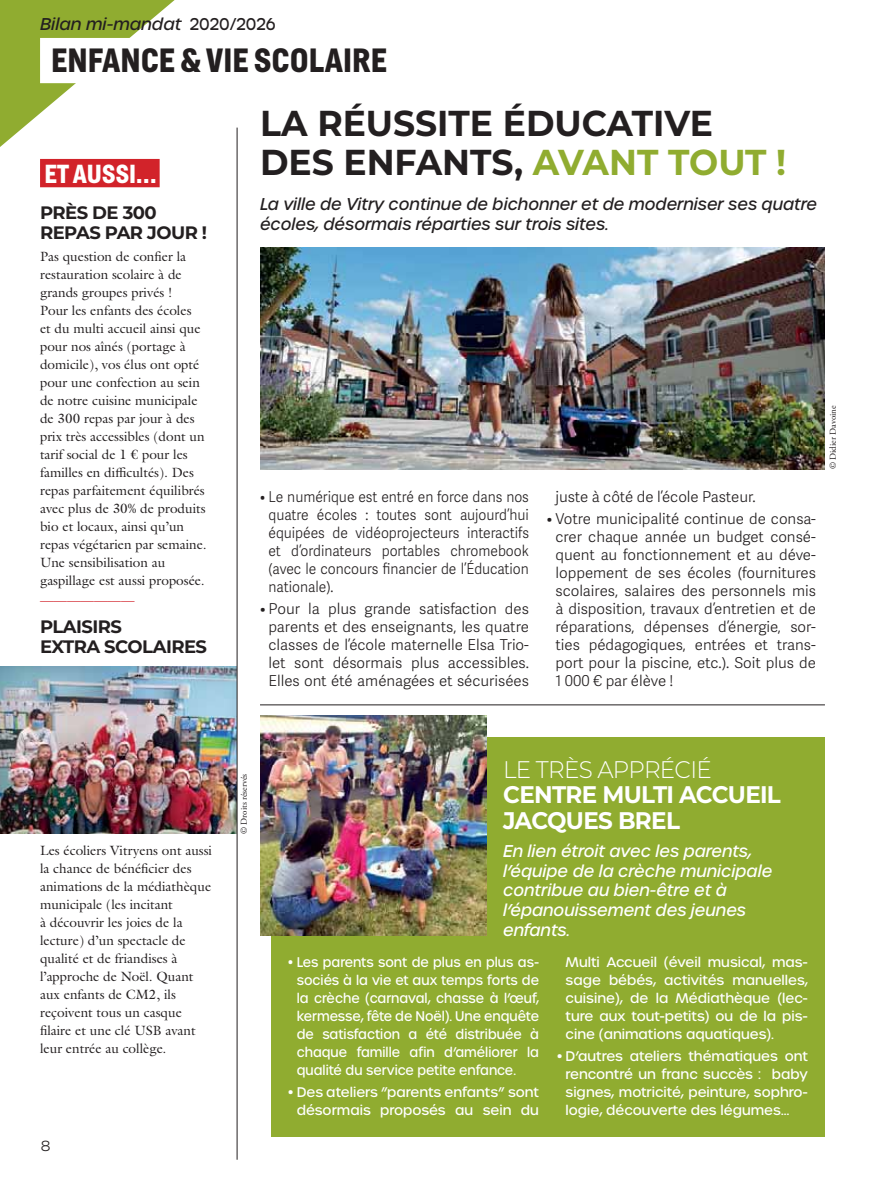
<style>
.page{position:relative;width:893px;height:1191px;background:#fff}
.page>*{position:absolute;margin:0;border:0;box-sizing:border-box;transform-origin:0 0}
.t1{font:700 36px/39px "Montserrat";color:#231f20;scale:.96 1}
.t2{font:700 33.3px "Helsinki";color:#231f20}
.t3{font:700 25.8px "Helsinki";letter-spacing:.005em;color:#fff}
.t4{font:700 24px/25.5px "Montserrat";letter-spacing:-.03em;color:#fff;scale:.96 1}
.t5{font:300 24px "Montserrat";letter-spacing:-.03em;color:#fff;scale:.96 1}
.t6{font:700 18px/19.5px "Montserrat";letter-spacing:-.03em;color:#231f20}
.t7{font:italic 500 16.5px/19.8px "Urbane";color:#231f20}
.t8{font:italic 500 16.5px/19.8px "Urbane";color:#fff}
.t9{font:300 15px/18px "Adelle Sans";color:#231f20;text-align:center}
.t10{font:300 15px/18px "Adelle Sans";color:#231f20;text-align:justify;scale:.92 1}
.t11{font:300 15px "Pluto";color:#231f20}
.t12{font:13.5px/18px "Galliard Pro";color:#231f20}
.t13{font:500 13.5px/18px "Urbane";color:#fff;text-align:justify}
.t14{font:500 13.5px/18px "Urbane";color:#fff;text-align:justify;scale:.94 1}
.t15{font:13.5px "Galliard Pro";color:#d2232a}
.t16{font:9px "Adobe Garamond Pro";color:#231f20}
.s1{font-style:normal}
.s2{color:#90ac30}
</style>
<div class="page">
<svg style="left:0;top:0;width:175px;height:147px"></svg>
<div style="left:40px;top:38px;width:415px;height:45px;background:#fff"></div>
<hr style="left:260px;top:704px;width:565px;height:1px;background:#231f20">
<div style="left:271px;top:737px;width:554px;height:399px;background:#90ac30"></div>
<img style="left:260px;top:715px;width:226px;height:220px">
<div style="left:40px;top:159px;width:120px;height:28px;background:#d2232a"></div>
<img style="left:0;top:666px;width:237px;height:168px">
<img style="left:260px;top:248px;width:565px;height:221px">
<hr style="left:237px;top:128px;width:1px;height:1031px;background:#231f20">
<p class="t7" style="left:40px;top:15px;width:237px">Bilan mi-mandat <span class="s1">2020/2026</span></p>
<h2 class="t2" style="left:51px;top:49px;width:337px">ENFANCE &amp; VIE SCOLAIRE</h2>
<h3 class="t3" style="left:45px;top:165px;width:114px">ET AUSSI…</h3>
<h3 class="t6" style="left:40px;top:203px;width:169px">PRÈS DE 300<br>REPAS PAR JOUR !</h3>
<p class="t12" style="left:40px;top:249px;width:168px">Pas question de confier la restauration scolaire à de grands groupes privés !<br>Pour les enfants des écoles<br>et du multi accueil ainsi que pour nos aînés (portage à domicile), vos élus ont opté pour une confection au sein de notre cuisine municipale de 300 repas par jour à des prix très accessibles (dont un tarif social de 1 € pour les familles en difficultés). Des repas parfaitement équilibrés avec plus de 30% de produits bio et locaux, ainsi qu’un repas végétarien par semaine.<br>Une sensibilisation au gaspillage est aussi proposée.</p>
<p class="t15" style="left:40px;top:595px;width:96px">———————</p>
<h3 class="t6" style="left:40px;top:617px;width:169px">PLAISIRS<br>EXTRA SCOLAIRES</h3>
<h1 class="t1" style="left:260px;top:104px;width:550px">LA RÉUSSITE ÉDUCATIVE<br>DES ENFANTS, <span class="s2">AVANT TOUT !</span></h1>
<p class="t7" style="left:260px;top:195px;width:558px">La ville de Vitry continue de bichonner et de moderniser ses quatre écoles, désormais réparties sur trois sites.</p>
<p class="t10" style="left:269px;top:489px;width:285px;text-indent:-9px">• Le numérique est entré en force dans nos quatre écoles : toutes sont aujourd’hui équipées de vidéoprojecteurs interactifs et d’ordinateurs portables chromebook (avec le concours financier de l’Éducation nationale).</p>
<p class="t9" style="left:260px;top:601px;width:270px">• Pour la plus grande satisfaction des parents et des enseignants, les quatre classes de l’école maternelle Elsa Trio&shy;let sont désormais plus accessibles.<br>Elles ont été aménagées et sécurisées</p>
<p class="t9" style="left:555px;top:489px;width:202px">juste à côté de l’école Pasteur.</p>
<p class="t9" style="left:555px;top:511px;width:262px;text-align:justify;text-indent:-9px">• Votre municipalité continue de consa&shy;crer chaque année un budget consé&shy;quent au fonctionnement et au déve&shy;loppement de ses écoles (fournitures scolaires, salaires des personnels mis à disposition, travaux d’entretien et de réparations, dépenses d’énergie, sor&shy;ties pédagogiques, entrées et trans&shy;port pour la piscine, etc.). Soit plus de 1 000 € par élève !</p>
<p class="t16" style="left:827px;top:469px;width:65px;rotate:-90deg">© Didier Davoine</p>
<p class="t12" style="left:40px;top:843px;width:174px">Les écoliers Vitryens ont aussi la chance de bénéficier des animations de la médiathèque municipale (les incitant<br>à découvrir les joies de la lecture) d’un spectacle de qualité et de friandises à l’approche de Noël. Quant aux enfants de CM2, ils reçoivent tous un casque filaire et une clé USB avant leur entrée au collège.</p>
<p class="t16" style="left:238px;top:834px;width:62px;rotate:-90deg">© Droits réservés</p>
<p class="t11" style="left:41px;top:1137px;width:12px">8</p>
<h3 class="t5" style="left:503px;top:755px;width:219px">LE TRÈS APPRÉCIÉ</h3>
<h3 class="t4" style="left:503px;top:782px;width:291px">CENTRE MULTI ACCUEIL<br>JACQUES BREL</h3>
<p class="t8" style="left:503px;top:842px;width:271px">En lien étroit avec les parents, l’équipe de la crèche municipale contribue au bien-être et à l’épanouissement des jeunes enfants.</p>
<p class="t14" style="left:297px;top:954px;width:259px;text-indent:-9px">• Les parents sont de plus en plus as&shy;sociés à la vie et aux temps forts de la crèche (carnaval, chasse à l’œuf, kermesse, fête de Noël). Une enquête de satisfaction a été distribuée à chaque famille afin d’améliorer la qualité du service petite enfance.</p>
<p class="t13" style="left:288px;top:1084px;width:252px;text-align:right">• Des ateliers ”parents enfants” sont désormais proposés au sein du</p>
<p class="t13" style="left:566px;top:954px;width:244px">Multi Accueil (éveil musical, mas&shy;sage bébés, activités manuelles, cuisine), de la Médiathèque (lec&shy;ture aux tout-petits) ou de la pis&shy;cine (animations aquatiques).</p>
<p class="t13" style="left:566px;top:1048px;width:244px;text-indent:-9px">• D’autres ateliers thématiques ont rencontré un franc succès : baby signes, motricité, peinture, sophro&shy;logie, découverte des légumes…</p>
</div>
